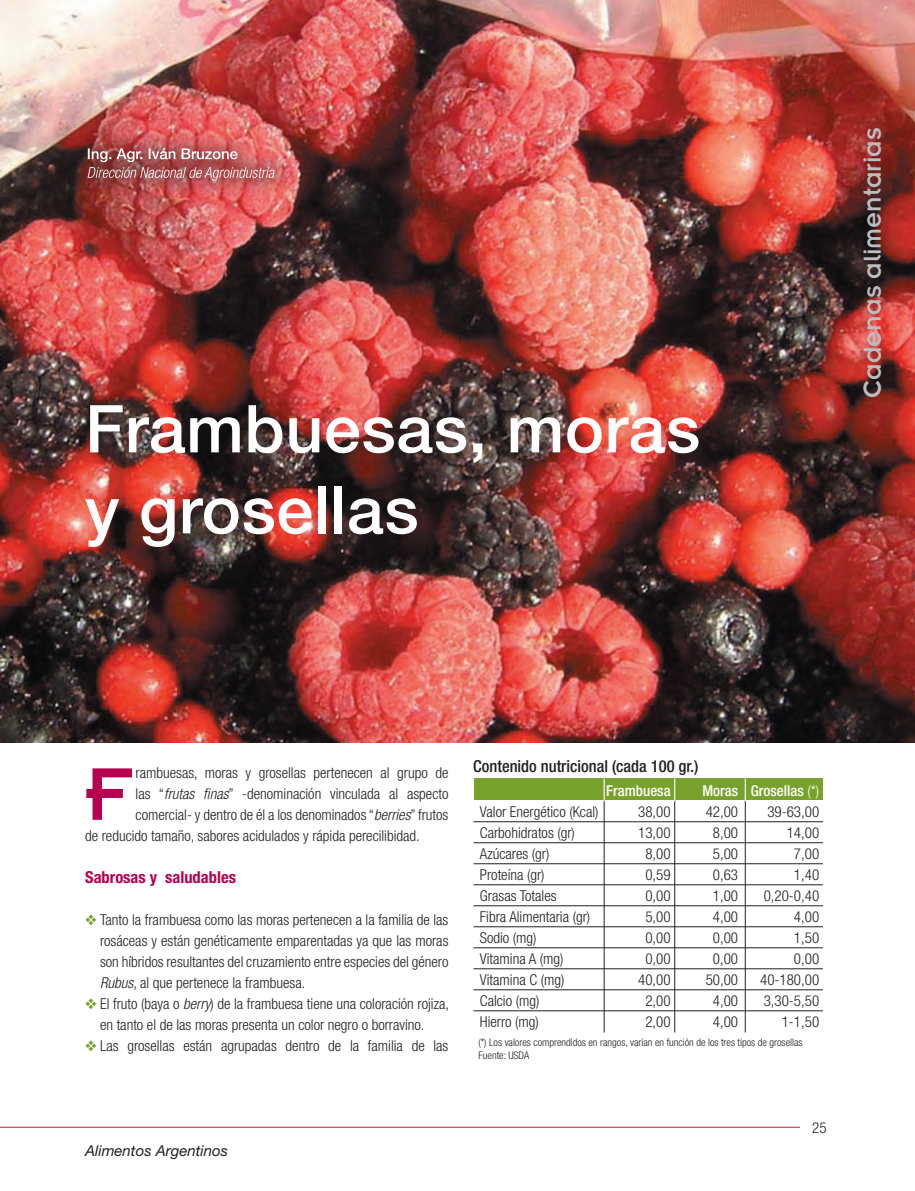
<style>
.page{position:relative;width:915px;height:1191px;background:#fff}
.page>*{position:absolute;margin:0;border:0;box-sizing:border-box;transform-origin:0 0}
.t1{font:81.9px "Insignia LT Std";color:#b60150}
.t2{font:500 66px/81px "Helvetica Neue LT Std";letter-spacing:.01em;color:#fff}
.t3{font:27px "Insignia LT Std";color:#bcbdc0}
.t4{font:500 condensed 16.5px "Helvetica Neue LT Std";color:#231f20}
.t5{font:700 condensed 16.5px "Helvetica Neue LT Std";color:#b60150}
.volitas_frutas{font:300 condensed 15px/21px "Helvetica Neue LT Std";color:#231f20;text-align:right}
.t6{font:italic 15px "Helvetica Neue LT Std";color:#231f20}
.t7{font:300 condensed 10.5px/12.6px "Helvetica Neue LT Std";color:#231f20}
.s1{font-weight:500;color:#fff}
.s2{color:#fff}
.s3{font-style:italic}
.s4{color:#78a22d}
</style>
<div class="page">
<hr style="left:0;top:1126px;width:799px;height:1px;background:#c0262d">
<img style="left:1px;top:0;width:913px;height:742px">
<div style="left:66px;top:127px;width:256px;height:100px;background:#231f20;opacity:.41"></div>
<img style="left:87px;top:148px;width:187px;height:32px">
<div style="left:474px;top:778px;width:348px;height:22px;background:#78a22d"></div>
<hr style="left:473px;top:821px;width:349px;height:1px;background:#231f20">
<hr style="left:473px;top:842px;width:349px;height:1px;background:#231f20">
<hr style="left:473px;top:863px;width:349px;height:1px;background:#231f20">
<hr style="left:473px;top:884px;width:349px;height:1px;background:#231f20">
<hr style="left:473px;top:905px;width:349px;height:1px;background:#231f20">
<hr style="left:473px;top:926px;width:349px;height:1px;background:#231f20">
<hr style="left:473px;top:947px;width:349px;height:1px;background:#231f20">
<hr style="left:473px;top:968px;width:349px;height:1px;background:#231f20">
<hr style="left:473px;top:989px;width:349px;height:1px;background:#231f20">
<hr style="left:473px;top:1010px;width:349px;height:1px;background:#231f20">
<hr style="left:603px;top:800px;width:1px;height:232px;background:#231f20">
<hr style="left:674px;top:800px;width:1px;height:232px;background:#231f20">
<hr style="left:744px;top:800px;width:1px;height:232px;background:#231f20">
<svg style="left:603px;top:778px;width:1px;height:23px"></svg>
<svg style="left:674px;top:778px;width:1px;height:23px"></svg>
<svg style="left:744px;top:778px;width:1px;height:23px"></svg>
<p class="t2" style="left:85px;top:388px;width:616px">Frambuesas, moras y grosellas</p>
<h3 class="t3" style="left:858px;top:398px;width:271px;rotate:-90deg">Cadenas alimentarias</h3>
<p class="t4" style="left:473px;top:756px;width:227px">Contenido nutricional (cada 100 gr.)</p>
<p class="t1" style="left:85px;top:752px;width:47px">F</p>
<p class="volitas_frutas" style="left:135px;top:762px;width:314px">rambuesas, moras y grosellas pertenecen al grupo de</p>
<p class="volitas_frutas" style="left:606px;top:780px;width:66px"><span class="s1">Frambuesa<br></span>38,00<br>13,00<br>8,00<br>0,59<br>0,00<br>5,00<br>0,00<br>0,00<br>40,00<br>2,00<br>2,00</p>
<p class="volitas_frutas" style="left:702px;top:780px;width:37px"><span class="s1">Moras<br></span>42,00<br>8,00<br>5,00<br>0,63<br>1,00<br>4,00<br>0,00<br>0,00<br>50,00<br>4,00<br>4,00</p>
<p class="volitas_frutas" style="left:750px;top:780px;width:70px"><span class="s1">Grosellas</span> <span class="s2">(*)<br></span>39-63,00<br>14,00<br>7,00<br>1,40<br>0,20-0,40<br>4,00<br>1,50<br>0,00<br>40-180,00<br>3,30-5,50<br>1-1,50</p>
<p class="volitas_frutas" style="left:135px;top:783px;width:314px">las “<span class="s3">frutas finas</span>” -denominación vinculada al aspecto</p>
<p class="volitas_frutas" style="left:135px;top:804px;width:314px">comercial- y dentro de él a los denominados “<span class="s3">berries</span>” frutos</p>
<p class="volitas_frutas" style="left:85px;top:825px;width:336px">de reducido tamaño, sabores acidulados y rápida perecilibidad.</p>
<p class="t5" style="left:85px;top:867px;width:152px">Sabrosas y saludables</p>
<p class="volitas_frutas" style="left:100px;top:909px;width:350px;text-align:justify;text-indent:-15px"><span class="s4">❖</span> Tanto la frambuesa como las moras pertenecen a la familia de las rosáceas y están genéticamente emparentadas ya que las moras son híbridos resultantes del cruzamiento entre especies del género <span class="s3">Rubus</span>, al que pertenece la frambuesa.</p>
<p class="volitas_frutas" style="left:100px;top:993px;width:350px;text-align:left;text-indent:-15px"><span class="s4">❖</span> El fruto (baya o <span class="s3">berry</span>) de la frambuesa tiene una coloración rojiza, en tanto el de las moras presenta un color negro o borravino.</p>
<p class="volitas_frutas" style="left:85px;top:1035px;width:365px"><span class="s4">❖</span> Las grosellas están agrupadas dentro de la familia de las</p>
<p class="t7" style="left:478px;top:1036px;width:325px">(*) Los valores comprendidos en rangos, varían en función de los tres tipos de grosellas<br>Fuente: USDA</p>
<p class="volitas_frutas" style="left:479px;top:801px;width:120px;text-align:left">Valor Energético (Kcal)<br>Carbohidratos (gr)<br>Azúcares (gr)<br>Proteína (gr)<br>Grasas Totales<br>Fibra Alimentaria (gr)<br>Sodio (mg)<br>Vitamina A (mg)<br>Vitamina C (mg)<br>Calcio (mg)<br>Hierro (mg)</p>
<p class="t6" style="left:85px;top:1141px;width:144px">Alimentos Argentinos</p>
<p class="volitas_frutas" style="left:811px;top:1116px;width:16px">25</p>
</div>
